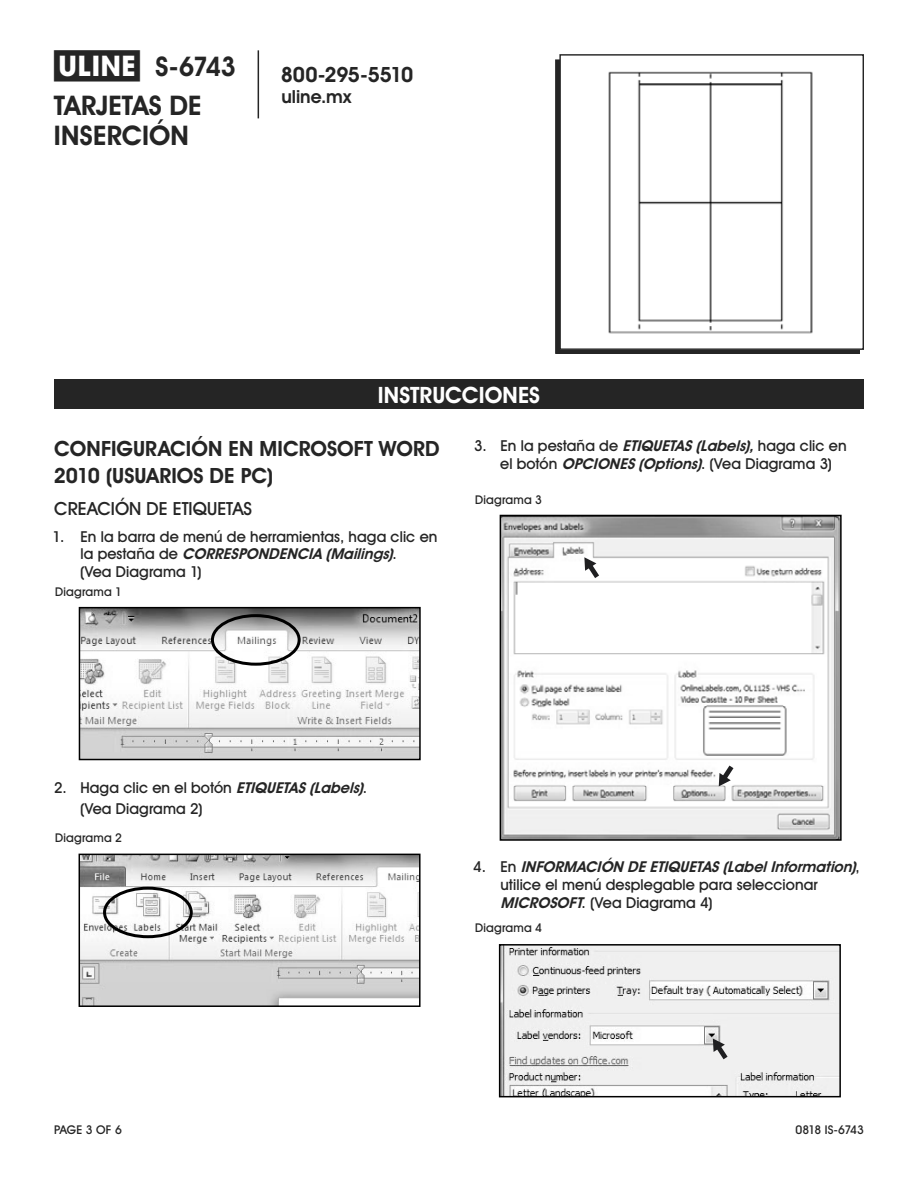
<style>
.page{position:relative;width:918px;height:1188px;background:#fff}
.page>*{position:absolute;margin:0;border:0;box-sizing:border-box;transform-origin:0 0}
.t1{font:700 27px/38.7px "Uline Two Knine";color:#252525}
.t2{font:700 22.5px "Uline Two Knine";color:#fff}
.t3{font:700 21px/27px "Uline Two Knine";color:#252525}
.t4{font:700 21px "Uline Two Knine";letter-spacing:-.02em;color:#252525}
.t5{font:18px "Uline Two Knine";color:#252525}
.t6{font:700 18px "Uline Two Knine";color:#252525}
.t7{font:15px/18px "Uline Two Knine";letter-spacing:.005em;color:#252525}
.t8{font:12px "Uline Two Knine";letter-spacing:.015em;color:#252525}
.t9{font:12px "Uline Two Knine";letter-spacing:-.065em;color:#252525}
.s1{font-size:28.5px}
.s2{font-weight:700;font-style:italic}
</style>
<div class="page">
<hr style="left:258px;top:50px;width:1px;height:68px;background:#252525">
<div style="left:54px;top:379px;width:810px;height:30px;background:#252525"></div>
<img style="left:82px;top:610px;width:336px;height:147px">
<div style="left:211px;top:614px;width:90px;height:52px;border:3px solid #000;border-radius:50%"></div>
<div style="left:79px;top:607px;width:342px;height:153px;border:2px solid #000"></div>
<img style="left:503px;top:518px;width:336px;height:320px">
<svg style="left:584px;top:557px;width:15px;height:21px"></svg>
<svg style="left:719px;top:766px;width:14px;height:20px"></svg>
<div style="left:500px;top:515px;width:342px;height:326px;border:2px solid #000"></div>
<img style="left:502px;top:947px;width:336px;height:147px">
<svg style="left:713px;top:1039px;width:15px;height:20px"></svg>
<div style="left:499px;top:944px;width:342px;height:153px;border:2px solid #000"></div>
<img style="left:82px;top:857px;width:336px;height:147px">
<div style="left:103px;top:887px;width:90px;height:51px;border:3px solid #000;border-radius:50%"></div>
<div style="left:79px;top:854px;width:342px;height:153px;border:2px solid #000"></div>
<img style="left:608px;top:71px;width:205px;height:263px">
<div style="left:559px;top:54px;width:305px;height:296px;border:1px solid #252525"></div>
<h1 class="t1" style="left:54px;top:47px;width:184px"><span class="s1">π</span> S-6743<br>TARJETAS DE</h1>
<h1 class="t1" style="left:54px;top:116px;width:136px">INSERCIÓN</h1>
<h3 class="t4" style="left:281px;top:62px;width:134px">800-295-5510</h3>
<p class="t6" style="left:281px;top:86px;width:71px">uline.mx</p>
<h2 class="t2" style="left:378px;top:381px;width:164px">INSTRUCCIONES</h2>
<h3 class="t3" style="left:54px;top:435px;width:387px">CONFIGURACIÓN EN MICROSOFT WORD<br>2010 (USUARIOS DE PC)</h3>
<p class="t5" style="left:54px;top:498px;width:199px">CREACIÓN DE ETIQUETAS</p>
<p class="t7" style="left:80px;top:529px;width:359px;line-height:16.5px;text-indent:-28px">1. En la barra de menú de herramientas, haga clic en l a p e s t a ñ a d e <span class="s2">CORRESPONDENCIA (Mailings)</span>.</p>
<p class="t7" style="left:80px;top:562px;width:123px">(Vea Diagrama 1)</p>
<p class="t7" style="left:500px;top:437px;width:348px;text-indent:-26px">3. En la pestaña de <span class="s2">ETIQUETAS(Labels),</span>haga clic en e l b otó n <span class="s2">OPCIONES(Options)</span>. ( Ve a D i a g ra m a 3)</p>
<p class="t8" style="left:475px;top:492px;width:68px">Diagrama 3</p>
<p class="t8" style="left:55px;top:584px;width:68px">Diagrama 1</p>
<p class="t7" style="left:80px;top:777px;width:289px;line-height:21px;text-indent:-26px">2 . H a g a c l i c e n e l b o t ó n <span class="s2">ETIQUETAS(Labels)</span>. (Vea Diagrama 2)</p>
<p class="t8" style="left:55px;top:830px;width:68px">Diagrama 2</p>
<p class="t7" style="left:500px;top:857px;width:361px;text-indent:-27px">4 . E n <span class="s2">INFORMACIÓN DEETIQUETAS(LabelInformation)</span>, utilice el menú desplegable para seleccionar<br><span class="s2">MICROSOFT</span>. (Vea Diagrama 4)</p>
<p class="t8" style="left:475px;top:920px;width:68px">Diagrama 4</p>
<p class="t8" style="left:54px;top:1122px;width:69px">PAGE 3 OF 6</p>
<p class="t9" style="left:795px;top:1122px;width:70px">0818 IS-6743</p>
</div>
